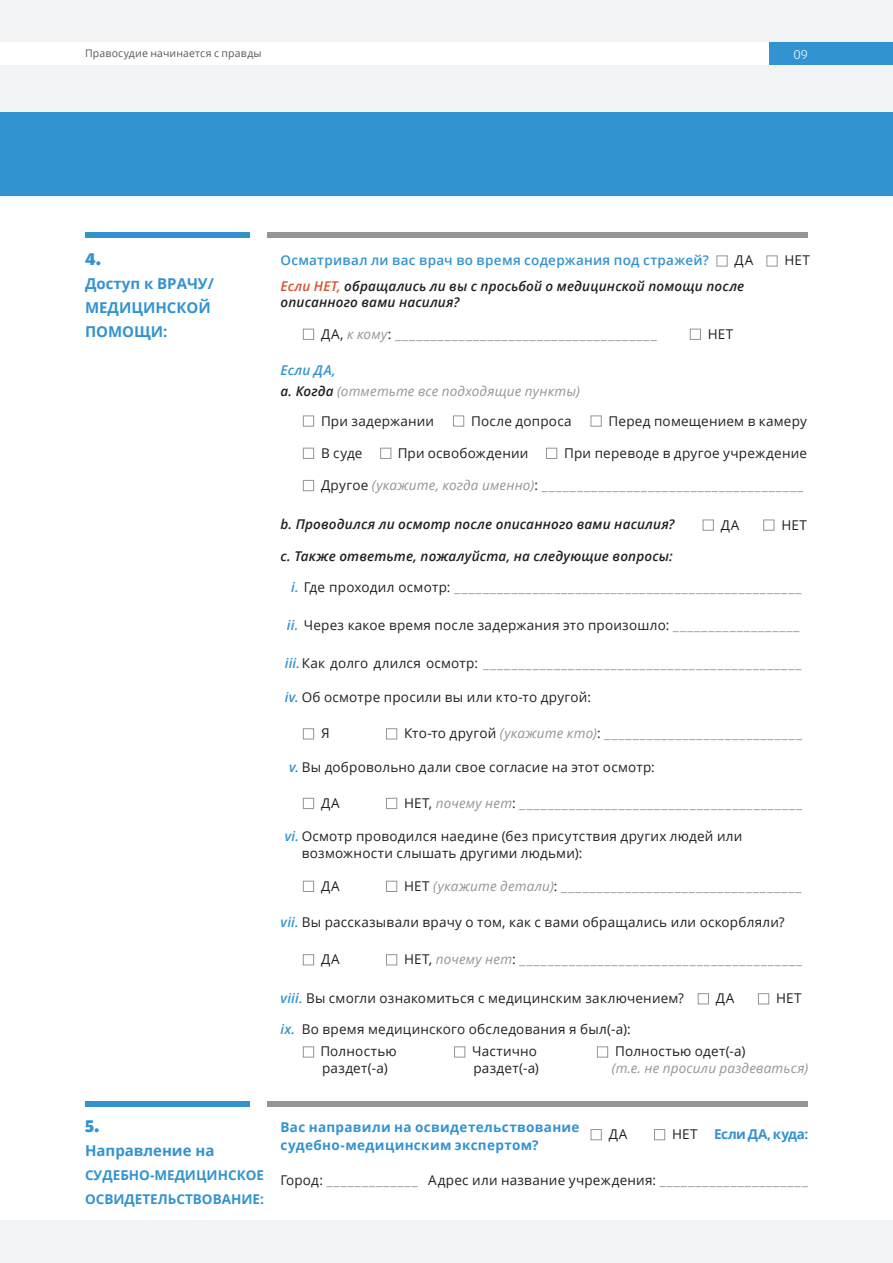
<style>
.page{position:relative;width:893px;height:1263px;background:#fff}
.page>*{position:absolute;margin:0;border:0;box-sizing:border-box;transform-origin:0 0}
.t1{font:900 18px "Amplitude";color:#3393d0}
.t2{font:700 15px/24px "Open Sans";color:#3393d0}
.Copy_Text_10_14_Left{font:13.5px/16.2px "Open Sans";letter-spacing:.015em;color:#231f20}
.Copy_Text_10_14_Left-2{font:13.5px "Open Sans";letter-spacing:.015em;color:#939598}
.Copy_Text_10_14_Left-3{font:italic 600 13.5px "Open Sans";letter-spacing:.015em;color:#231f20}
.Copy_Text_10_14_Left-4{font:italic 13.5px "Open Sans";letter-spacing:.015em;color:#939598}
.Copy_Text_10_14_Left-5{font:700 13.5px/18px "Open Sans";letter-spacing:.02em;color:#3393d0}
.Copy_Text_10_14_Left-6{font:600 13.5px "Open Sans";letter-spacing:.02em;color:#3393d0}
.Copy_Text_10_14_Left-7{font:700 13.5px/24px "Open Sans";color:#3393d0}
.Copy_Text_10_14_Left-8{font:700 13.5px "Open Sans";letter-spacing:-.02em;color:#3393d0}
.Copy_Text_10_14_Left-9{font:italic 600 13.5px "Open Sans";letter-spacing:.025em;color:#3393d0}
.t3{font:300 13.5px "Amplitude";color:#fff}
.t4{font:10.5px "Open Sans";letter-spacing:.015em;color:#57585a}
.s1{color:#d65330}
.s2{color:#231f20}
.s3{font-style:italic}
.s4{font-weight:600;color:#231f20}
.s5{font-weight:600;font-style:italic;color:#3393d0}
.s6{color:#939598}
</style>
<div class="page">
<div style="left:0;top:0;width:893px;height:196px;background:#f2f3f4"></div>
<div style="left:0;top:43px;width:769px;height:22px;background:#fff"></div>
<div style="left:0;top:1220px;width:893px;height:43px;background:#f2f3f4"></div>
<div style="left:769px;top:43px;width:124px;height:22px;background:#3393d0"></div>
<hr style="left:0;top:0;width:1px;height:196px;background:#f2f3f4">
<div style="left:85px;top:232px;width:165px;height:6px;background:#3393d0"></div>
<div style="left:268px;top:232px;width:540px;height:6px;background:#939598"></div>
<div style="left:303px;top:728px;width:11px;height:11px;border:1px solid #939598"></div>
<div style="left:386px;top:728px;width:11px;height:11px;border:1px solid #939598"></div>
<div style="left:698px;top:993px;width:11px;height:11px;border:1px solid #939598"></div>
<div style="left:758px;top:993px;width:11px;height:11px;border:1px solid #939598"></div>
<div style="left:85px;top:1101px;width:165px;height:6px;background:#3393d0"></div>
<div style="left:268px;top:1101px;width:540px;height:6px;background:#939598"></div>
<div style="left:591px;top:1129px;width:11px;height:11px;border:1px solid #939598"></div>
<div style="left:654px;top:1129px;width:11px;height:11px;border:1px solid #939598"></div>
<div style="left:0;top:113px;width:893px;height:83px;background:#3393d0"></div>
<div style="left:303px;top:329px;width:11px;height:11px;border:1px solid #939598"></div>
<div style="left:690px;top:329px;width:11px;height:11px;border:1px solid #939598"></div>
<div style="left:703px;top:520px;width:11px;height:11px;border:1px solid #939598"></div>
<div style="left:763px;top:520px;width:11px;height:11px;border:1px solid #939598"></div>
<div style="left:303px;top:415px;width:11px;height:12px;border:1px solid #939598"></div>
<div style="left:453px;top:415px;width:11px;height:12px;border:1px solid #939598"></div>
<div style="left:591px;top:415px;width:11px;height:12px;border:1px solid #939598"></div>
<div style="left:380px;top:448px;width:11px;height:11px;border:1px solid #939598"></div>
<div style="left:303px;top:448px;width:11px;height:11px;border:1px solid #939598"></div>
<div style="left:546px;top:448px;width:11px;height:11px;border:1px solid #939598"></div>
<div style="left:303px;top:480px;width:11px;height:11px;border:1px solid #939598"></div>
<div style="left:716px;top:255px;width:12px;height:12px;border:1px solid #939598"></div>
<div style="left:766px;top:255px;width:11px;height:12px;border:1px solid #939598"></div>
<div style="left:303px;top:1046px;width:11px;height:11px;border:1px solid #939598"></div>
<div style="left:454px;top:1046px;width:11px;height:11px;border:1px solid #939598"></div>
<div style="left:597px;top:1046px;width:11px;height:11px;border:1px solid #939598"></div>
<div style="left:303px;top:954px;width:11px;height:11px;border:1px solid #939598"></div>
<div style="left:303px;top:881px;width:11px;height:11px;border:1px solid #939598"></div>
<div style="left:303px;top:798px;width:11px;height:11px;border:1px solid #939598"></div>
<div style="left:386px;top:798px;width:11px;height:11px;border:1px solid #939598"></div>
<div style="left:386px;top:954px;width:11px;height:11px;border:1px solid #939598"></div>
<div style="left:386px;top:881px;width:11px;height:11px;border:1px solid #939598"></div>
<p class="t4" style="left:85px;top:46px;width:178px">Правосудие начинается с правды</p>
<p class="t3" style="left:793px;top:46px;width:16px">09</p>
<p class="t1" style="left:85px;top:248px;width:18px">4.</p>
<p class="t2" style="left:85px;top:271px;width:130px">Доступ к ВРАЧУ/</p>
<p class="t2" style="left:85px;top:295px;width:127px">МЕДИЦИНСКОЙ<br>ПОМОЩИ:</p>
<p class="Copy_Text_10_14_Left-6" style="left:281px;top:251px;width:430px">Осматривал ли вас врач во время содержания под стражей?</p>
<p class="Copy_Text_10_14_Left-3" style="left:281px;top:277px;width:465px"><span class="s1">Если НЕТ,</span> обращались ли вы с просьбой о медицинской помощи после</p>
<p class="Copy_Text_10_14_Left-3" style="left:281px;top:293px;width:180px">описанного вами насилия?</p>
<p class="Copy_Text_10_14_Left" style="left:735px;top:252px;width:20px">ДА</p>
<p class="Copy_Text_10_14_Left" style="left:785px;top:252px;width:27px">НЕТ</p>
<p class="Copy_Text_10_14_Left-2" style="left:321px;top:325px;width:337px"><span class="s2">ДА,</span> <span class="s3">к кому</span><span class="s2">:</span> _____________________________________</p>
<p class="Copy_Text_10_14_Left" style="left:708px;top:325px;width:27px">НЕТ</p>
<p class="Copy_Text_10_14_Left-9" style="left:281px;top:360px;width:57px">Если ДА,</p>
<p class="Copy_Text_10_14_Left-4" style="left:281px;top:381px;width:301px"><span class="s4">a. Когда</span> (отметьте все подходящие пункты)</p>
<p class="Copy_Text_10_14_Left" style="left:321px;top:412px;width:115px">При задержании</p>
<p class="Copy_Text_10_14_Left" style="left:471px;top:412px;width:102px">После допроса</p>
<p class="Copy_Text_10_14_Left" style="left:609px;top:412px;width:200px">Перед помещением в камеру</p>
<p class="Copy_Text_10_14_Left" style="left:321px;top:444px;width:43px">В суде</p>
<p class="Copy_Text_10_14_Left" style="left:398px;top:444px;width:132px">При освобождении</p>
<p class="Copy_Text_10_14_Left" style="left:564px;top:444px;width:244px">При переводе в другое учреждение</p>
<p class="Copy_Text_10_14_Left-2" style="left:321px;top:476px;width:484px"><span class="s2">Другое</span> <span class="s3">(укажите, когда именно)</span><span class="s2">:</span> _____________________________________</p>
<p class="Copy_Text_10_14_Left-3" style="left:281px;top:515px;width:396px">b. Проводился ли осмотр после описанного вами насилия?</p>
<p class="Copy_Text_10_14_Left-3" style="left:281px;top:546px;width:394px">c. Также ответьте, пожалуйста, на следующие вопросы:</p>
<p class="Copy_Text_10_14_Left-2" style="left:291px;top:578px;width:512px"><span class="s5">i.</span> <span class="s2">Где проходил осмотр:</span> _________________________________________________</p>
<p class="Copy_Text_10_14_Left" style="left:287px;top:617px;width:514px"><span class="s5">ii.</span> Через какое время после задержания это произошло: <span class="s6">__________________</span></p>
<p class="Copy_Text_10_14_Left-2" style="left:285px;top:654px;width:518px"><span class="s5">iii.</span><span class="s2">Как долго длился осмотр:</span> _____________________________________________</p>
<p class="Copy_Text_10_14_Left" style="left:285px;top:689px;width:308px"><span class="s5">iv.</span> Об осмотре просили вы или кто-то другой:</p>
<p class="Copy_Text_10_14_Left" style="left:721px;top:516px;width:20px">ДА</p>
<p class="Copy_Text_10_14_Left" style="left:781px;top:516px;width:27px">НЕТ</p>
<p class="Copy_Text_10_14_Left" style="left:321px;top:725px;width:10px">Я</p>
<p class="Copy_Text_10_14_Left-2" style="left:404px;top:724px;width:399px"><span class="s2">Кто-то другой</span> <span class="s3">(укажите кто)</span><span class="s2">:</span> ____________________________</p>
<p class="Copy_Text_10_14_Left" style="left:289px;top:758px;width:367px"><span class="s5">v.</span> Вы добровольно дали свое согласие на этот осмотр:</p>
<p class="Copy_Text_10_14_Left" style="left:321px;top:794px;width:20px">ДА</p>
<p class="Copy_Text_10_14_Left-2" style="left:404px;top:794px;width:400px"><span class="s2">НЕТ,</span> <span class="s3">почему нет</span><span class="s2">:</span> ________________________________________</p>
<p class="Copy_Text_10_14_Left" style="left:302px;top:828px;width:442px;text-indent:-17px"><span class="s5">vi.</span> Осмотр проводился наедине (без присутствия других людей или возможности слышать другими людьми):</p>
<p class="Copy_Text_10_14_Left" style="left:321px;top:877px;width:20px">ДА</p>
<p class="Copy_Text_10_14_Left-2" style="left:404px;top:877px;width:399px"><span class="s2">НЕТ</span> <span class="s3">(укажите детали)</span><span class="s2">:</span> __________________________________</p>
<p class="Copy_Text_10_14_Left" style="left:281px;top:914px;width:506px"><span class="s5">vii.</span> Вы рассказывали врачу о том, как с вами обращались или оскорбляли?</p>
<p class="Copy_Text_10_14_Left" style="left:321px;top:951px;width:20px">ДА</p>
<p class="Copy_Text_10_14_Left-2" style="left:404px;top:950px;width:400px"><span class="s2">НЕТ,</span> <span class="s3">почему нет</span><span class="s2">:</span> ________________________________________</p>
<p class="Copy_Text_10_14_Left" style="left:281px;top:990px;width:405px"><span class="s5">viii.</span> Вы смогли ознакомиться с медицинским заключением?</p>
<p class="Copy_Text_10_14_Left" style="left:281px;top:1020px;width:352px"><span class="s5">ix.</span> Во время медицинского обследования я был(-а):</p>
<p class="Copy_Text_10_14_Left" style="left:716px;top:990px;width:20px">ДА</p>
<p class="Copy_Text_10_14_Left" style="left:776px;top:990px;width:27px">НЕТ</p>
<p class="Copy_Text_10_14_Left" style="left:320px;top:1043px;width:78px">Полностью</p>
<p class="Copy_Text_10_14_Left" style="left:322px;top:1059px;width:67px">раздет(-а)</p>
<p class="Copy_Text_10_14_Left" style="left:472px;top:1043px;width:66px">Частично</p>
<p class="Copy_Text_10_14_Left" style="left:473px;top:1059px;width:67px">раздет(-а)</p>
<p class="Copy_Text_10_14_Left" style="left:615px;top:1043px;width:132px">Полностью одет(-а)</p>
<p class="Copy_Text_10_14_Left-4" style="left:612px;top:1058px;width:198px">(т.е. не просили раздеваться)</p>
<p class="t1" style="left:85px;top:1114px;width:16px">5.</p>
<p class="t2" style="left:85px;top:1138px;width:131px">Направление на</p>
<p class="Copy_Text_10_14_Left-7" style="left:85px;top:1162px;width:180px">СУДЕБНО-МЕДИЦИНСКОЕ<br>ОСВИДЕТЕЛЬСТВОВАНИЕ:</p>
<p class="Copy_Text_10_14_Left-5" style="left:281px;top:1117px;width:301px">Вас направили на освидетельствование судебно-медицинским экспертом?</p>
<p class="Copy_Text_10_14_Left-2" style="left:281px;top:1171px;width:529px"><span class="s2">Город:</span> _____________ <span class="s2">Адрес или название учреждения:</span> _____________________</p>
<p class="Copy_Text_10_14_Left" style="left:609px;top:1126px;width:20px">ДА</p>
<p class="Copy_Text_10_14_Left" style="left:672px;top:1126px;width:27px">НЕТ</p>
<p class="Copy_Text_10_14_Left-8" style="left:714px;top:1125px;width:95px">Если ДА, куда:</p>
</div>
